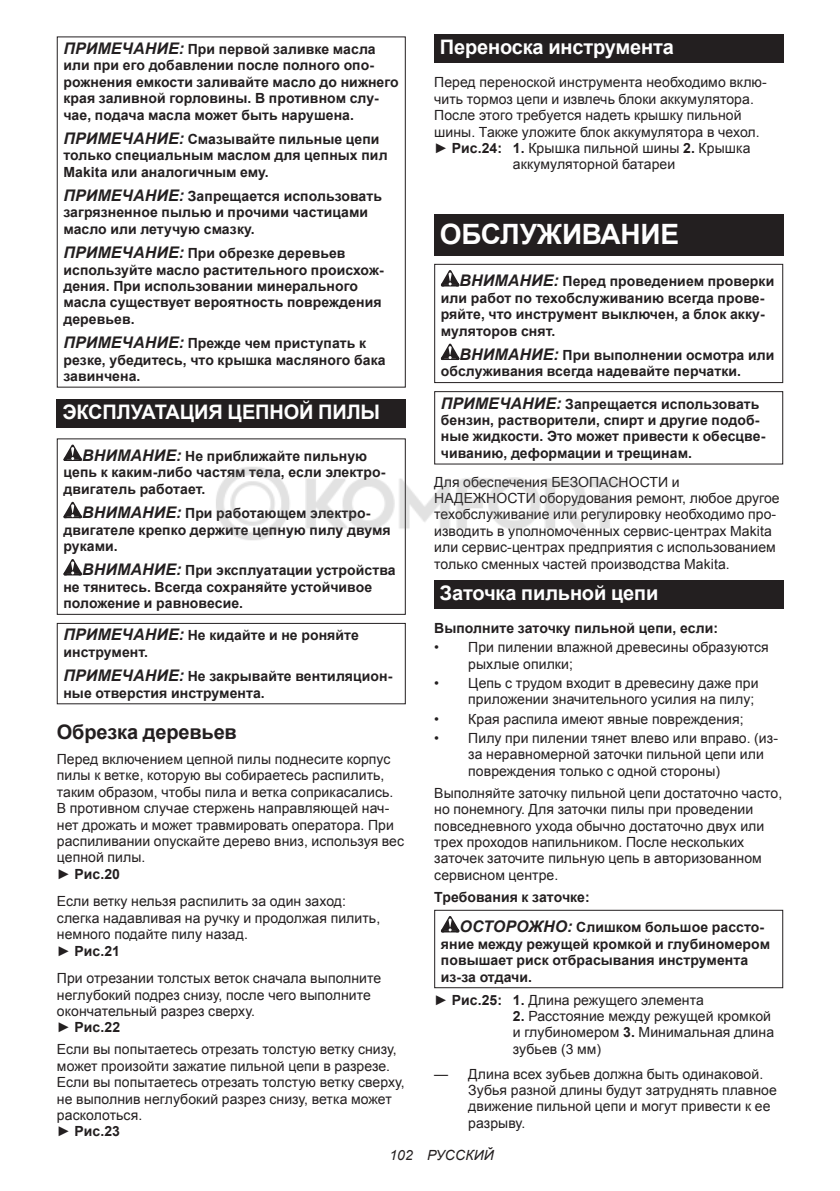
<style>
.page{position:relative;width:840px;height:1191px;background:#fff}
.page>*{position:absolute;margin:0;border:0;box-sizing:border-box;transform-origin:0 0}
.t1{font:700 28px "Arial";letter-spacing:-.01em;color:#fff}
.t2{font:700 20px "Arial";letter-spacing:-.01em;color:#fff}
.t3{font:700 20px "Arial";letter-spacing:-.01em;color:#231f20}
.t4{font:14px/16.4px "Arial";letter-spacing:.005em;color:#231f20}
.t5{font:700 14px/16.4px "Arial";letter-spacing:.005em;color:#231f20}
.t6{font:italic 14px "Arial";letter-spacing:.005em;color:#231f20}
.s1{font-style:italic;font-size:16px}
.s2{font-weight:700}
</style>
<div class="page">
<div style="left:57px;top:399px;width:348px;height:28px;background:#231f20"></div>
<svg style="left:63px;top:444px;width:19px;height:17px"></svg>
<svg style="left:63px;top:502px;width:19px;height:16px"></svg>
<svg style="left:63px;top:559px;width:19px;height:16px"></svg>
<div style="left:57px;top:438px;width:348px;height:177px;border:1px solid #231f20"></div>
<div style="left:57px;top:623px;width:348px;height:81px;border:1px solid #231f20"></div>
<div style="left:434px;top:34px;width:348px;height:29px;background:#231f20"></div>
<div style="left:434px;top:215px;width:348px;height:41px;background:#231f20"></div>
<svg style="left:440px;top:270px;width:19px;height:16px"></svg>
<svg style="left:440px;top:344px;width:19px;height:16px"></svg>
<div style="left:434px;top:264px;width:348px;height:119px;border:1px solid #231f20"></div>
<div style="left:434px;top:391px;width:348px;height:73px;border:1px solid #231f20"></div>
<div style="left:434px;top:580px;width:348px;height:28px;background:#231f20"></div>
<svg style="left:440px;top:916px;width:19px;height:16px"></svg>
<div style="left:434px;top:909px;width:348px;height:79px;border:1px solid #231f20"></div>
<img style="left:216px;top:457px;width:413px;height:92px">
<p class="t5" style="left:63px;top:41px;width:336px"><span class="s1">ПРИМЕЧАНИЕ:</span> При первой заливке масла или при его добавлении после полного опо&shy;рожнения емкости заливайте масло до нижнего края заливной горловины. В противном слу&shy;чае, подача масла может быть нарушена.</p>
<p class="t5" style="left:63px;top:131px;width:325px"><span class="s1">ПРИМЕЧАНИЕ:</span> Смазывайте пильные цепи только специальным маслом для цепных пил<br>Makita или аналогичным ему.</p>
<p class="t5" style="left:63px;top:188px;width:320px"><span class="s1">ПРИМЕЧАНИЕ:</span> Запрещается использовать загрязненное пылью и прочими частицами масло или летучую смазку.</p>
<p class="t5" style="left:63px;top:245px;width:321px"><span class="s1">ПРИМЕЧАНИЕ:</span> При обрезке деревьев используйте масло растительного происхож&shy;дения. При использовании минерального масла существует вероятность повреждения деревьев.</p>
<p class="t5" style="left:63px;top:335px;width:323px"><span class="s1">ПРИМЕЧАНИЕ:</span> Прежде чем приступать к резке, убедитесь, что крышка масляного бака завинчена.</p>
<h2 class="t2" style="left:62px;top:398px;width:319px">ЭКСПЛУАТАЦИЯ ЦЕПНОЙ ПИЛЫ</h2>
<p class="t5" style="left:63px;top:448px;width:323px;text-indent:19px"><span class="s1">ВНИМАНИЕ:</span> Не приближайте пильную цепь к каким-либо частям тела, если электро&shy;двигатель работает.</p>
<p class="t5" style="left:63px;top:505px;width:328px;text-indent:19px"><span class="s1">ВНИМАНИЕ:</span> При работающем электро&shy;двигателе крепко держите цепную пилу двумя руками.</p>
<p class="t5" style="left:63px;top:563px;width:333px;text-indent:19px"><span class="s1">ВНИМАНИЕ:</span> При эксплуатации устройства не тянитесь. Всегда сохраняйте устойчивое положение и равновесие.</p>
<p class="t5" style="left:63px;top:628px;width:297px"><span class="s1">ПРИМЕЧАНИЕ:</span> Не кидайте и не роняйте инструмент.</p>
<p class="t5" style="left:63px;top:668px;width:330px"><span class="s1">ПРИМЕЧАНИЕ:</span> Не закрывайте вентиляцион&shy;ные отверстия инструмента.</p>
<h2 class="t3" style="left:57px;top:718px;width:182px">Обрезка деревьев</h2>
<p class="t4" style="left:57px;top:751px;width:349px">Перед включением цепной пилы поднесите корпус пилы к ветке, которую вы собираетесь распилить, таким образом, чтобы пила и ветка соприкасались.<br>В противном случае стержень направляющей нач&shy;нет дрожать и может травмировать оператора. При распиливании опускайте дерево вниз, используя вес цепной пилы.<br>► <span class="s2">Рис.20</span></p>
<p class="t4" style="left:57px;top:893px;width:324px">Если ветку нельзя распилить за один заход: слегка надавливая на ручку и продолжая пилить, немного подайте пилу назад.<br>► <span class="s2">Рис.21</span></p>
<p class="t4" style="left:57px;top:970px;width:326px">При отрезании толстых веток сначала выполните неглубокий подрез снизу, после чего выполните окончательный разрез сверху.<br>► <span class="s2">Рис.22</span></p>
<p class="t4" style="left:57px;top:1041px;width:349px">Если вы попытаетесь отрезать толстую ветку снизу, может произойти зажатие пильной цепи в разрезе.<br>Если вы попытаетесь отрезать толстую ветку сверху, не выполнив неглубокий разрез снизу, ветка может расколоться.<br>► <span class="s2">Рис.23</span></p>
<h2 class="t2" style="left:439px;top:34px;width:235px">Переноска инструмента</h2>
<p class="t4" style="left:434px;top:74px;width:334px">Перед переноской инструмента необходимо вклю-</p>
<p class="t4" style="left:434px;top:91px;width:321px">чить тормоз цепи и извлечь блоки аккумулятора.</p>
<p class="t4" style="left:434px;top:107px;width:309px">После этого требуется надеть крышку пильной</p>
<p class="t4" style="left:434px;top:124px;width:327px">шины. Также уложите блок аккумулятора в чехол.</p>
<p class="t4" style="left:434px;top:140px;width:317px">► <span class="s2">Рис.24: 1.</span> Крышка пильной шины <span class="s2">2.</span> Крышка</p>
<p class="t4" style="left:512px;top:156px;width:164px">аккумуляторной батареи</p>
<h1 class="t1" style="left:439px;top:216px;width:241px">ОБСЛУЖИВАНИЕ</h1>
<p class="t5" style="left:440px;top:274px;width:335px;text-indent:19px"><span class="s1">ВНИМАНИЕ:</span> Перед проведением проверки или работ по техобслуживанию всегда прове&shy;ряйте, что инструмент выключен, а блок акку&shy;муляторов снят.</p>
<p class="t5" style="left:440px;top:347px;width:335px;text-indent:19px"><span class="s1">ВНИМАНИЕ:</span> При выполнении осмотра или обслуживания всегда надевайте перчатки.</p>
<p class="t5" style="left:440px;top:396px;width:326px"><span class="s1">ПРИМЕЧАНИЕ:</span> Запрещается использовать бензин, растворители, спирт и другие подоб&shy;ные жидкости. Это может привести к обесцве&shy;чиванию, деформации и трещинам.</p>
<p class="t4" style="left:434px;top:473px;width:347px">Для обеспечения БЕЗОПАСНОСТИ и НАДЕЖНОСТИ оборудования ремонт, любое другое техобслуживание или регулировку необходимо про&shy;изводить в уполномоченных сервис-центрах Makita или сервис-центрах предприятия с использованием только сменных частей производства Makita.</p>
<h2 class="t2" style="left:439px;top:579px;width:220px">Заточка пильной цепи</h2>
<p class="t5" style="left:434px;top:620px;width:285px">Выполните заточку пильной цепи, если:</p>
<p class="t4" style="left:468px;top:639px;width:302px;text-indent:-34px">• При пилении влажной древесины образуются рыхлые опилки;</p>
<p class="t4" style="left:468px;top:675px;width:292px;text-indent:-34px">• Цепь с трудом входит в древесину даже при приложении значительного усилия на пилу;</p>
<p class="t4" style="left:434px;top:710px;width:311px">• Края распила имеют явные повреждения;</p>
<p class="t4" style="left:468px;top:730px;width:311px;text-indent:-34px">• Пилу при пилении тянет влево или вправо. (из&shy;за неравномерной заточки пильной цепи или повреждения только с одной стороны)</p>
<p class="t4" style="left:434px;top:784px;width:349px">Выполняйте заточку пильной цепи достаточно часто, но понемногу. Для заточки пилы при проведении повседневного ухода обычно достаточно двух или трех проходов напильником. После нескольких заточек заточите пильную цепь в авторизованном сервисном центре.</p>
<p class="t5" style="left:459px;top:882px;width:306px;line-height:30.6px;text-indent:-25px">Требования к заточке:<br><span class="s1">ОСТОРОЖНО:</span> Слишком большое рассто-</p>
<p class="t5" style="left:440px;top:936px;width:330px">яние между режущей кромкой и глубиномером повышает риск отбрасывания инструмента из-за отдачи.</p>
<p class="t4" style="left:434px;top:991px;width:271px">► <span class="s2">Рис.25: 1.</span> Длина режущего элемента</p>
<p class="t4" style="left:512px;top:1008px;width:262px"><span class="s2">2.</span> Расстояние между режущей кромкой и глубиномером <span class="s2">3.</span> Минимальная длина зубьев (3 мм)</p>
<p class="t4" style="left:468px;top:1065px;width:310px;text-indent:-34px">— Длина всех зубьев должна быть одинаковой.<br>Зубья разной длины будут затруднять плавное движение пильной цепи и могут привести к ее разрыву.</p>
<p class="t6" style="left:389px;top:1147px;width:106px">102 РУССКИЙ</p>
</div>
